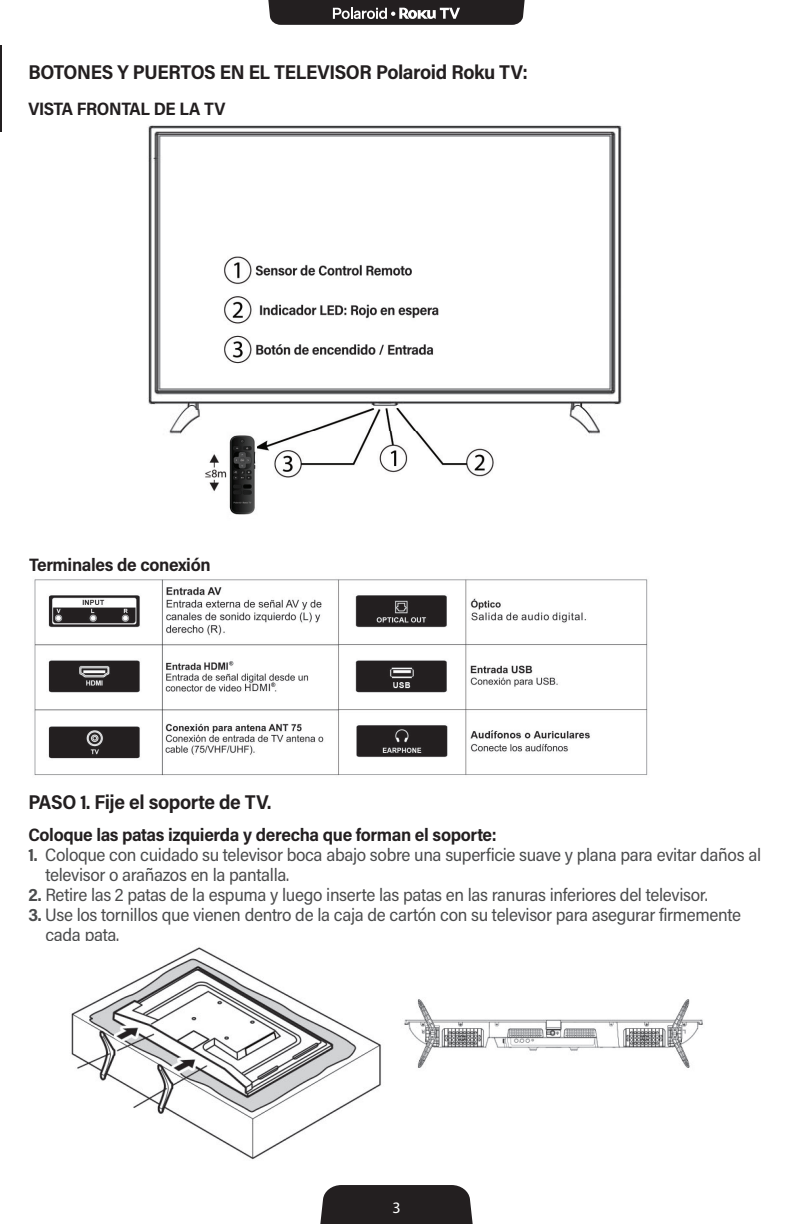
<style>
.page{position:relative;width:793px;height:1224px;background:#fff}
.page>*{position:absolute;margin:0;border:0;box-sizing:border-box;transform-origin:0 0}
.t1{font:700 20px "Acumin Pro Semi Cond";letter-spacing:-.02em;color:#231f20}
.t2{font:18px "Acumin Pro Semi Cond";letter-spacing:-.02em;color:#4b4c4d}
.t3{font:700 18px "Acumin Pro Semi Cond";letter-spacing:-.02em;color:#231f20}
.t4{font:16px "Myriad Pro";color:#fff}
.s1{font-weight:700}
</style>
<div class="page">
<div style="left:320px;top:1185px;width:153px;height:39px;background:#231f20"></div>
<svg style="left:268px;top:0;width:257px;height:25px;background:#3d393a"></svg>
<hr style="left:0;top:45px;width:1px;height:87px;background:#231f20">
<img style="left:148px;top:125px;width:474px;height:309px">
<img style="left:207px;top:250px;width:237px;height:122px">
<img style="left:199px;top:430px;width:300px;height:62px">
<img style="left:229px;top:434px;width:27px;height:81px">
<img style="left:303px;top:409px;width:122px;height:21px">
<img style="left:34px;top:579px;width:614px;height:197px">
<img style="left:71px;top:947px;width:632px;height:213px">
<div style="left:24px;top:1119px;width:65px;height:56px;background:#fff"></div>
<p class="t1" style="left:28px;top:58px;width:501px">BOTONES Y PUERTOS EN EL TELEVISOR Polaroid Roku TV:</p>
<p class="t3" style="left:28px;top:96px;width:199px">VISTA FRONTAL DE LA TV</p>
<p class="t3" style="left:29px;top:552px;width:183px">Terminales de conexión</p>
<p class="t1" style="left:28px;top:788px;width:244px">PASO 1. Fije el soporte de TV.</p>
<p class="t3" style="left:28px;top:822px;width:470px">Coloque las patas izquierda y derecha que forman el soporte:</p>
<p class="t2" style="left:28px;top:842px;width:734px"><span class="s1">1.</span> Coloque con cuidado su televisor boca abajo sobre una superficie suave y plana para evitar daños al</p>
<p class="t2" style="left:45px;top:862px;width:245px">televisor o arañazos en la pantalla.</p>
<p class="t2" style="left:28px;top:882px;width:681px"><span class="s1">2.</span> Retire las 2 patas de la espuma y luego inserte las patas en las ranuras inferiores del televisor.</p>
<p class="t2" style="left:28px;top:902px;width:714px"><span class="s1">3.</span> Use los tornillos que vienen dentro de la caja de cartón con su televisor para asegurar firmemente</p>
<p class="t2" style="left:45px;top:922px;width:75px">cada pata.</p>
<p class="t4" style="left:392px;top:1198px;width:10px">3</p>
</div>
